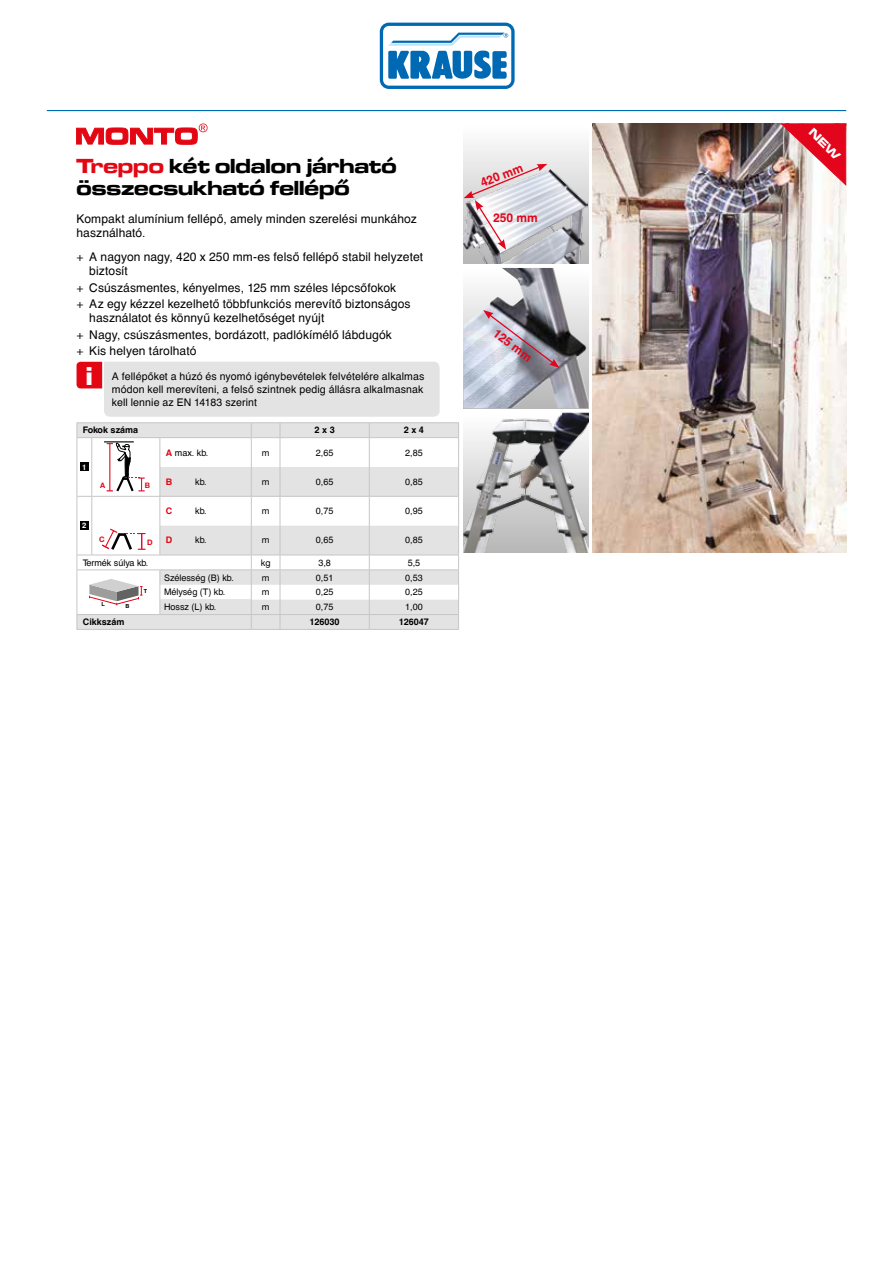
<style>
.page{position:relative;width:893px;height:1263px;background:#fff}
.page>*{position:absolute;margin:0;border:0;box-sizing:border-box;transform-origin:0 0}
.t1{font:26.7px "Microgramma D Bold Exte";color:#fff}
.t2{font:21px/22.5px "Microgramma D Bold Exte";color:#000}
.t3{font:12px/16.4px "Helvetica CE";letter-spacing:.01em;color:#000}
.t4{font:700 12px "Helvetica CE";color:#e3051b}
.t5{font:10.5px/12.6px "Helvetica CE";letter-spacing:.015em;color:#000;text-align:justify}
.t6{font:9px "Helvetica CE";color:#000}
.t7{font:700 9px "Helvetica CE";color:#000}
.t8{font:9px "Helvetica Neue LT";color:#000}
.t9{font:700 9px "Helvetica CE";color:#e30613}
.t10{font:700 7.5px "Helvetica Neue LT";color:#e30613}
.t11{font:700 7.5px "Helvetica CE";color:#fff}
.t12{font:700 5.55px "Helvetica LT Std";color:#000}
.s1{color:#e30613}
.s2{font-family:"Helvetica Neue LT"}
.s3{font-weight:700;color:#e30613}
</style>
<div class="page">
<svg style="left:378px;top:21px;width:138px;height:69px"></svg>
<svg style="left:380px;top:23px;width:135px;height:66px"></svg>
<hr style="left:47px;top:110px;width:799px;height:1px;background:#0069b4">
<img style="left:592px;top:123px;width:254px;height:430px">
<img style="left:463px;top:268px;width:125px;height:140px">
<div style="left:463px;top:123px;width:125px;height:141px;background:#f5f4f5"></div>
<img style="left:464px;top:170px;width:123px;height:94px">
<img style="left:463px;top:412px;width:125px;height:141px">
<svg style="left:483px;top:310px;width:76px;height:58px;background:#958f9a"></svg>
<svg style="left:77px;top:123px;width:131px;height:21px"></svg>
<svg style="left:464px;top:164px;width:83px;height:86px"></svg>
<svg style="left:77px;top:362px;width:382px;height:268px"></svg>
<img style="left:779px;top:123px;width:68px;height:64px">
<h2 class="t2" style="left:77px;top:154px;width:322px"><span class="s1">Treppo</span> két oldalon járható összecsukható fellépo˝</h2>
<p class="t3" style="left:77px;top:211px;width:342px;line-height:14.2px">Kompakt alumínium fellépő, amely minden szerelési munkához használható.</p>
<p class="t3" style="left:89px;top:250px;width:335px;line-height:14.2px;text-indent:-13px"><span class="s2">+</span> A nagyon nagy, 420 x 250 mm-es felső fellépő stabil helyzetet biztosít</p>
<p class="t3" style="left:77px;top:279px;width:335px"><span class="s2">+</span> Csúszásmentes, kényelmes, 125 mm széles lépcsőfokok<br><span class="s2">+</span> Az egy kézzel kezelhető többfunkciós merevítő biztonságos</p>
<p class="t3" style="left:77px;top:310px;width:317px;text-indent:13px">használatot és könnyű kezelhetőséget nyújt<br><span class="s2">+</span> Nagy, csúszásmentes, bordázott, padlókímélő lábdugók <span class="s2">+</span> Kis helyen tárolható</p>
<h1 class="t1" style="left:86px;top:357px;width:8px">i</h1>
<p class="t5" style="left:112px;top:371px;width:314px">A fellépőket a húzó és nyomó igénybevételek felvételére alkalmas módon kell merevíteni, a felső szintnek pedig állásra alkalmasnak kell lennie az EN 14183 szerint</p>
<p class="t7" style="left:83px;top:425px;width:57px">Fokok száma</p>
<p class="t7" style="left:315px;top:425px;width:22px">2 x 3</p>
<p class="t7" style="left:404px;top:425px;width:22px">2 x 4</p>
<p class="t11" style="left:82px;top:462px;width:6px">1</p>
<p class="t6" style="left:166px;top:447px;width:44px"><span class="s3">A</span> max. kb.</p>
<p class="t8" style="left:262px;top:447px;width:9px">m</p>
<p class="t6" style="left:316px;top:447px;width:19px">2,65</p>
<p class="t6" style="left:405px;top:447px;width:19px">2,85</p>
<p class="t9" style="left:166px;top:476px;width:8px">B</p>
<p class="t6" style="left:195px;top:476px;width:13px">kb.</p>
<p class="t8" style="left:262px;top:476px;width:9px">m</p>
<p class="t6" style="left:316px;top:476px;width:19px">0,65</p>
<p class="t6" style="left:405px;top:476px;width:19px">0,85</p>
<p class="t10" style="left:100px;top:481px;width:7px">A</p>
<p class="t10" style="left:145px;top:480px;width:7px">B</p>
<p class="t11" style="left:82px;top:521px;width:6px">2</p>
<p class="t10" style="left:99px;top:534px;width:7px">C</p>
<p class="t10" style="left:147px;top:537px;width:7px">D</p>
<p class="t9" style="left:166px;top:506px;width:8px">C</p>
<p class="t6" style="left:195px;top:506px;width:13px">kb.</p>
<p class="t8" style="left:262px;top:506px;width:9px">m</p>
<p class="t6" style="left:316px;top:506px;width:19px">0,75</p>
<p class="t6" style="left:405px;top:506px;width:19px">0,95</p>
<p class="t9" style="left:166px;top:535px;width:8px">D</p>
<p class="t6" style="left:195px;top:535px;width:13px">kb.</p>
<p class="t8" style="left:262px;top:535px;width:9px">m</p>
<p class="t6" style="left:316px;top:535px;width:19px">0,65</p>
<p class="t6" style="left:405px;top:535px;width:19px">0,85</p>
<p class="t6" style="left:83px;top:557px;width:67px">Termék súlya kb.</p>
<p class="t8" style="left:261px;top:557px;width:11px">kg</p>
<p class="t6" style="left:318px;top:557px;width:14px">3,8</p>
<p class="t6" style="left:408px;top:557px;width:14px">5,5</p>
<p class="t6" style="left:164px;top:572px;width:71px">Szélesség (B) kb.</p>
<p class="t8" style="left:262px;top:572px;width:9px">m</p>
<p class="t6" style="left:316px;top:572px;width:19px">0,51</p>
<p class="t6" style="left:405px;top:572px;width:19px">0,53</p>
<p class="t6" style="left:164px;top:587px;width:63px">Mélység (T) kb.</p>
<p class="t8" style="left:262px;top:587px;width:9px">m</p>
<p class="t6" style="left:316px;top:587px;width:19px">0,25</p>
<p class="t6" style="left:405px;top:587px;width:19px">0,25</p>
<p class="t6" style="left:164px;top:602px;width:54px">Hossz (L) kb.</p>
<p class="t8" style="left:262px;top:601px;width:9px">m</p>
<p class="t6" style="left:316px;top:602px;width:19px">0,75</p>
<p class="t6" style="left:405px;top:602px;width:19px">1,00</p>
<p class="t7" style="left:83px;top:616px;width:43px">Cikkszám</p>
<p class="t7" style="left:310px;top:616px;width:32px">126030</p>
<p class="t7" style="left:399px;top:616px;width:32px">126047</p>
<p class="t12" style="left:144px;top:588px;width:5px">T</p>
<p class="t12" style="left:101px;top:601px;width:5px">L</p>
<p class="t12" style="left:126px;top:603px;width:6px">B</p>
<p class="t4" style="left:478px;top:176px;width:46px;rotate:-22deg">420 mm</p>
<p class="t4" style="left:493px;top:210px;width:46px">250 mm</p>
<p class="t4" style="left:499px;top:326px;width:46px;rotate:37deg">125 mm</p>
</div>
